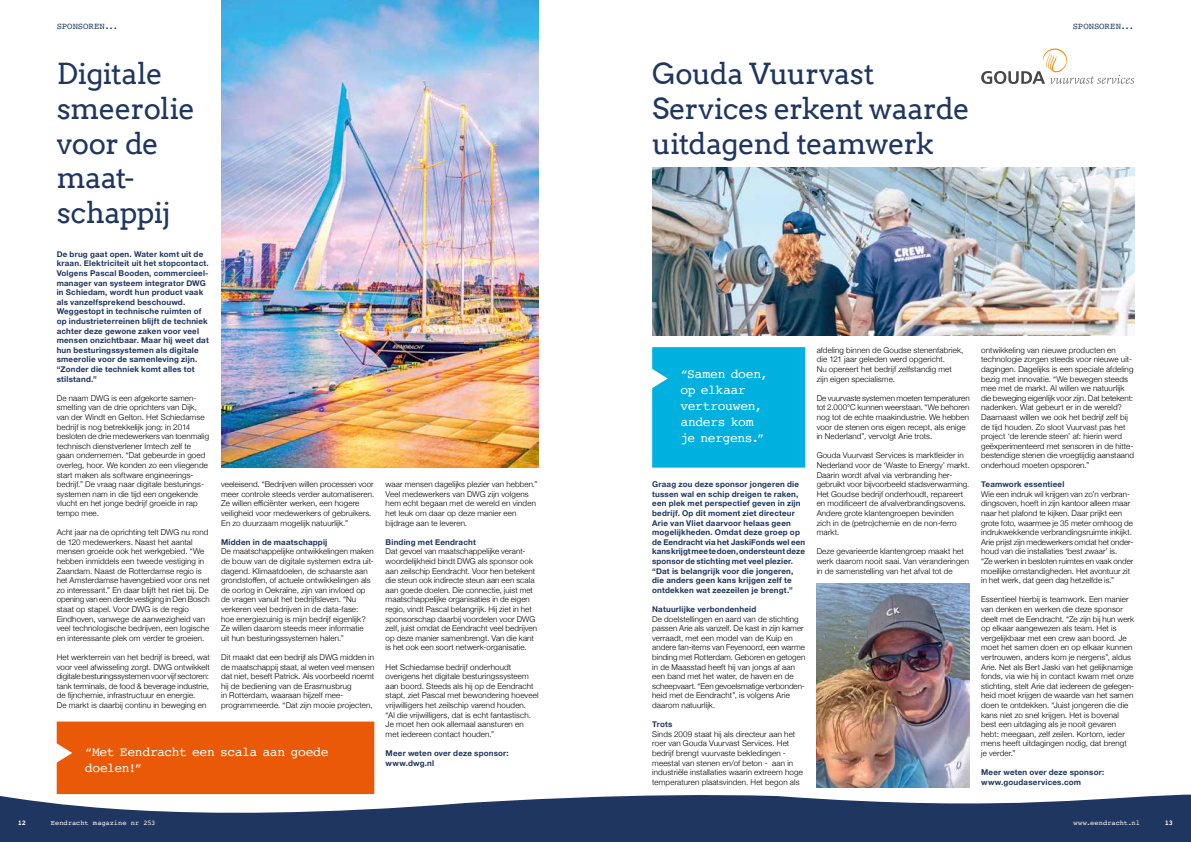
<style>
.page{position:relative;width:1191px;height:842px;background:#fff}
.page>*{position:absolute;margin:0;border:0;box-sizing:border-box;transform-origin:0 0}
.t1{font:29px/34.8px "Arvo";letter-spacing:-.025em;color:#1f3660}
.t2{font:13px/16px "Courier";letter-spacing:-.025em;color:#fff}
.t3{font:9px "Courier";letter-spacing:-.005em;color:#1f3660}
.t4{font:300 8px/9.6px "Helvetica Neue";letter-spacing:.015em;color:#000}
.t5{font:700 8px/9.6px "Helvetica Neue";letter-spacing:.02em;color:#1f3660}
.t6{font:7px "Courier";color:#fff}
.t7{font:700 7px "Courier";color:#fff}
</style>
<div class="page">
<img style="left:816px;top:583px;width:153px;height:204px">
<div style="left:57px;top:721px;width:317px;height:71px;background:#ea5907"></div>
<div style="left:652px;top:347px;width:153px;height:121px;background:#00b1e0"></div>
<svg style="left:981px;top:49px;width:153px;height:35px"></svg>
<img style="left:221px;top:0;width:318px;height:468px">
<img style="left:652px;top:167px;width:482px;height:169px">
<svg style="left:0;top:792px;width:1191px;height:50px;fill:#1f3660"></svg>
<p class="t3" style="left:57px;top:20px;width:63px">SPONSOREN...</p>
<p class="t3" style="left:1072px;top:20px;width:63px">SPONSOREN...</p>
<h1 class="t1" style="left:57px;top:56px;width:140px">Digitale smeerolie voor de maat&shy;schappij</h1>
<h1 class="t1" style="left:652px;top:56px;width:319px">Gouda Vuurvast<br>Services erkent waarde uitdagend teamwerk</h1>
<p class="t5" style="left:57px;top:249px;width:154px">De brug gaat open. Water komt uit de kraan. Elektriciteit uit het stopcontact.<br>Volgens Pascal Booden, commercieel&shy;manager van systeem integrator DWG in Schiedam, wordt hun product vaak als vanzelfsprekend beschouwd.<br>Weggestopt in technische ruimten of op industrieterreinen blijft de techniek achter deze gewone zaken voor veel mensen onzichtbaar. Maar hij weet dat hun besturingssystemen als digitale smeerolie voor de samenleving zijn. “Zonder die techniek komt alles tot stilstand.”</p>
<p class="t4" style="left:57px;top:393px;width:154px">De naam DWG is een afgekorte samen&shy;smelting van de drie oprichters van Dijk, van der Windt en Gelton. Het Schiedamse bedrijf is nog betrekkelijk jong: in 2014 besloten de drie medewerkers van toenmalig technisch dienstverlener Imtech zelf te gaan ondernemen. “Dat gebeurde in goed overleg, hoor. We konden zo een vliegende start maken als software engineerings&shy;bedrijf.” De vraag naar digitale besturings&shy;systemen nam in die tijd een ongekende vlucht en het jonge bedrijf groeide in rap tempo mee.</p>
<p class="t4" style="left:57px;top:527px;width:155px">Acht jaar na de oprichting telt DWG nu rond de 120 medewerkers. Naast het aantal mensen groeide ook het werkgebied. “We hebben inmiddels een tweede vestiging in Zaandam. Naast de Rotterdamse regio is het Amsterdamse havengebied voor ons net zo interessant.” En daar blijft het niet bij. De opening van een derde vestiging in Den Bosch staat op stapel. Voor DWG is de regio Eindhoven, vanwege de aanwezigheid van veel technologische bedrijven, een logische en interessante plek om verder te groeien.</p>
<p class="t4" style="left:57px;top:652px;width:155px">Het werkterrein van het bedrijf is breed, wat voor veel afwisseling zorgt. DWG ontwikkelt digitale besturingssystemen voor vijf sectoren: tank terminals, de food &amp; beverage industrie, de fijnchemie, infrastructuur en energie.<br>De markt is daarbij continu in beweging en</p>
<p class="t4" style="left:221px;top:479px;width:155px">veeleisend. “Bedrijven willen processen voor meer controle steeds verder automatiseren.<br>Ze willen efficiënter werken, een hogere veiligheid voor medewerkers of gebruikers.<br>En zo duurzaam mogelijk natuurlijk.”</p>
<p class="t5" style="left:221px;top:537px;width:108px">Midden in de maatschappij</p>
<p class="t4" style="left:221px;top:546px;width:154px">De maatschappelijke ontwikkelingen maken de bouw van de digitale systemen extra uit&shy;dagend. Klimaatdoelen, de schaarste aan grondstoffen, of actuele ontwikkelingen als de oorlog in Oekraïne, zijn van invloed op de vragen vanuit het bedrijfsleven. “Nu verkeren veel bedrijven in de data-fase:<br>hoe energiezuinig is mijn bedrijf eigenlijk?<br>Ze willen daarom steeds meer informatie uit hun besturingssystemen halen.”</p>
<p class="t4" style="left:221px;top:652px;width:155px">Dit maakt dat een bedrijf als DWG midden in de maatschappij staat, al weten veel mensen dat niet, beseft Patrick. Als voorbeeld noemt hij de bediening van de Erasmusbrug<br>in Rotterdam, waaraan hijzelf mee&shy;programmeerde. “Dat zijn mooie projecten,</p>
<h2 class="t2" style="left:85px;top:743px;width:245px">“Met Eendracht een scala aan goede doelen!”</h2>
<p class="t4" style="left:386px;top:479px;width:153px">waar mensen dagelijks plezier van hebben.” Veel medewerkers van DWG zijn volgens hem echt begaan met de wereld en vinden het leuk om daar op deze manier een bijdrage aan te leveren.</p>
<p class="t5" style="left:386px;top:537px;width:92px">Binding met Eendracht</p>
<p class="t4" style="left:386px;top:546px;width:153px">Dat gevoel van maatschappelijke verant&shy;woordelijkheid bindt DWG als sponsor ook aan zeilschip Eendracht. Voor hen betekent die steun ook indirecte steun aan een scala aan goede doelen. Die connectie, juist met maatschappelijke organisaties in de eigen regio, vindt Pascal belangrijk. Hij ziet in het sponsorschap daarbij voordelen voor DWG zelf, juist omdat de Eendracht veel bedrijven op deze manier samenbrengt. Van die kant is het ook een soort netwerk-organisatie.</p>
<p class="t4" style="left:386px;top:661px;width:154px">Het Schiedamse bedrijf onderhoudt overigens het digitale besturingssysteem aan boord. Steeds als hij op de Eendracht stapt, ziet Pascal met bewondering hoeveel vrijwilligers het zeilschip varend houden.<br>“Al die vrijwilligers, dat is echt fantastisch.<br>Je moet hen ook allemaal aansturen en met iedereen contact houden.”</p>
<p class="t5" style="left:386px;top:749px;width:125px">Meer weten over deze sponsor: www.dwg.nl</p>
<h2 class="t2" style="left:680px;top:366px;width:89px">“Samen doen, op elkaar vertrouwen, anders kom je nergens.”</h2>
<p class="t5" style="left:652px;top:480px;width:155px">Graag zou deze sponsor jongeren die tussen wal en schip dreigen te raken, een plek met perspectief geven in zijn bedrijf. Op dit moment ziet directeur Arie van Vliet daarvoor helaas geen mogelijkheden. Omdat deze groep op de Eendracht via het JaskiFonds wel een kans krijgt mee te doen, ondersteunt deze sponsor de stichting met veel plezier. “Dat is belangrijk voor die jongeren, die anders geen kans krijgen zelf te ontdekken wat zeezeilen je brengt.”</p>
<p class="t5" style="left:652px;top:605px;width:106px">Natuurlijke verbondenheid</p>
<p class="t4" style="left:652px;top:613px;width:155px">De doelstellingen en aard van de stichting passen Arie als vanzelf. De kast in zijn kamer verraadt, met een model van de Kuip en andere fan-items van Feyenoord, een warme binding met Rotterdam. Geboren en getogen in de Maasstad heeft hij van jongs af aan een band met het water, de haven en de scheepvaart. “Een gevoelsmatige verbonden&shy;heid met de Eendracht”, is volgens Arie daarom natuurlijk.</p>
<p class="t5" style="left:652px;top:720px;width:22px">Trots</p>
<p class="t4" style="left:652px;top:729px;width:152px">Sinds 2009 staat hij als directeur aan het roer van Gouda Vuurvast Services. Het bedrijf brengt vuurvaste bekledingen - meestal van stenen en/of beton - aan in industriële installaties waarin extreem hoge temperaturen plaatsvinden. Het begon als</p>
<p class="t4" style="left:816px;top:345px;width:148px">afdeling binnen de Goudse stenenfabriek, die 121 jaar geleden werd opgericht.<br>Nu opereert het bedrijf zelfstandig met zijn eigen specialisme.</p>
<p class="t4" style="left:816px;top:393px;width:154px">De vuurvaste systemen moeten temperaturen tot 2.000°C kunnen weerstaan. “We behoren nog tot de echte maakindustrie. We hebben voor de stenen ons eigen recept, als enige in Nederland”, vervolgt Arie trots.</p>
<p class="t4" style="left:816px;top:450px;width:154px">Gouda Vuurvast Services is marktleider in Nederland voor de ‘Waste to Energy’ markt.<br>Daarin wordt afval via verbranding her&shy;gebruikt voor bijvoorbeeld stadsverwarming.<br>Het Goudse bedrijf onderhoudt, repareert en modificeert de afvalverbrandingsovens.<br>Andere grote klantengroepen bevinden zich in de (petro)chemie en de non-ferro markt.</p>
<p class="t4" style="left:816px;top:546px;width:154px">Deze gevarieerde klantengroep maakt het werk daarom nooit saai. Van veranderingen in de samenstelling van het afval tot de</p>
<p class="t4" style="left:981px;top:345px;width:155px">ontwikkeling van nieuwe producten en technologie zorgen steeds voor nieuwe uit&shy;dagingen. Dagelijks is een speciale afdeling bezig met innovatie. “We bewegen steeds mee met de markt. Al willen we natuurlijk die beweging eigenlijk voor zijn. Dat betekent: nadenken. Wat gebeurt er in de wereld?<br>Daarnaast willen we ook het bedrijf zelf bij de tijd houden. Zo sloot Vuurvast pas het project ‘de lerende steen’ af: hierin werd geëxperimenteerd met sensoren in de hitte&shy;bestendige stenen die vroegtijdig aanstaand onderhoud moeten opsporen.”</p>
<p class="t5" style="left:981px;top:480px;width:85px">Teamwork essentieel</p>
<p class="t4" style="left:981px;top:489px;width:154px">Wie een indruk wil krijgen van zo’n verbran&shy;dingsoven, hoeft in zijn kantoor alleen maar naar het plafond te kijken. Daar prijkt een grote foto, waarmee je 35 meter omhoog de indrukwekkende verbrandingsruimte inkijkt.<br>Arie prijst zijn medewerkers omdat het onder&shy;houd van die installaties ‘best zwaar’ is.<br>“Ze werken in besloten ruimtes en vaak onder moeilijke omstandigheden. Het avontuur zit in het werk, dat geen dag hetzelfde is.”</p>
<p class="t4" style="left:981px;top:594px;width:155px">Essentieel hierbij is teamwork. Een manier van denken en werken die deze sponsor deelt met de Eendracht. “Ze zijn bij hun werk op elkaar aangewezen als team. Het is vergelijkbaar met een crew aan boord. Je moet het samen doen en op elkaar kunnen vertrouwen, anders kom je nergens”, aldus Arie. Net als Bert Jaski van het gelijknamige fonds, via wie hij in contact kwam met onze stichting, stelt Arie dat iedereen de gelegen&shy;heid moet krijgen de waarde van het samen doen te ontdekken. “Juist jongeren die die kans niet zo snel krijgen. Het is bovenal best een uitdaging als je nooit gevaren hebt: meegaan, zelf zeilen. Kortom, ieder mens heeft uitdagingen nodig, dat brengt je verder.”</p>
<p class="t5" style="left:981px;top:768px;width:125px">Meer weten over deze sponsor: www.goudaservices.com</p>
<p class="t7" style="left:18px;top:817px;width:10px">12</p>
<p class="t6" style="left:51px;top:817px;width:106px">Eendracht magazine nr 253</p>
<p class="t6" style="left:1073px;top:817px;width:68px">www.eendracht.nl</p>
<p class="t7" style="left:1165px;top:817px;width:10px">13</p>
</div>
